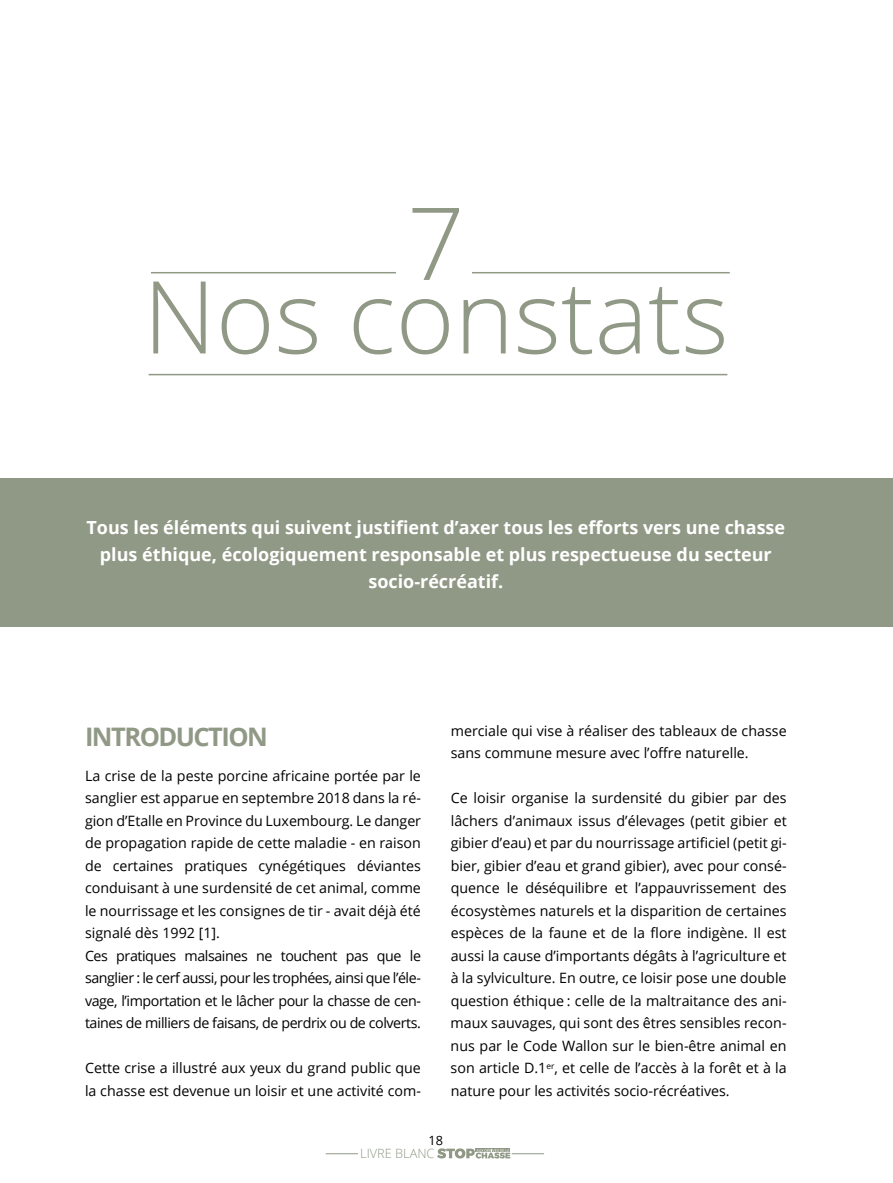
<style>
.page{position:relative;width:893px;height:1183px;background:#fff}
.page>*{position:absolute;margin:0;border:0;box-sizing:border-box;transform-origin:0 0}
.t1{font:300 100.65px/73.5px "Open Sans";color:#909986;text-align:center}
.t2{font:700 25.5px "Open Sans";letter-spacing:-.06em;color:#909986}
.t3{font:700 18px/27px "Open Sans";color:#fff;text-align:center}
.t4{font:14.25px/22.5px "Open Sans";color:#000}
.t5{font:300 12.75px "Open Sans";color:#909986}
.t6{font:12.75px "Open Sans";color:#000}
</style>
<div class="page">
<svg style="left:437px;top:1148px;width:73px;height:10px"></svg>
<hr style="left:326px;top:1153px;width:32px;height:1px;background:#909986">
<hr style="left:512px;top:1153px;width:32px;height:1px;background:#909986">
<div style="left:0;top:478px;width:893px;height:148px;background:#909986"></div>
<hr style="left:151px;top:272px;width:245px;height:1px;background:#909986">
<hr style="left:472px;top:272px;width:258px;height:1px;background:#909986">
<hr style="left:149px;top:374px;width:578px;height:1px;background:#909986">
<h1 class="t1" style="left:143px;top:204px;width:587px">7<br>Nos constats</h1>
<p class="t3" style="left:87px;top:513px;width:700px">Tous les éléments qui suivent justifient d’axer tous les efforts vers une chasse plus éthique, écologiquement responsable et plus respectueuse du secteur socio-récréatif.</p>
<h2 class="t2" style="left:85px;top:718px;width:184px">INTRODUCTION</h2>
<p class="t4" style="left:85px;top:763px;width:338px">La crise de la peste porcine africaine portée par le sanglier est apparue en septembre 2018 dans la ré&shy;gion d’Etalle en Province du Luxembourg. Le danger de propagation rapide de cette maladie - en raison de certaines pratiques cynégétiques déviantes conduisant à une surdensité de cet animal, comme le nourrissage et les consignes de tir - avait déjà été signalé dès 1992 [1].<br>Ces pratiques malsaines ne touchent pas que le sanglier : le cerf aussi, pour les trophées, ainsi que l’éle&shy;vage, l’importation et le lâcher pour la chasse de cen&shy;taines de milliers de faisans, de perdrix ou de colverts.</p>
<p class="t4" style="left:85px;top:1056px;width:337px">Cette crise a illustré aux yeux du grand public que la chasse est devenue un loisir et une activité com-</p>
<p class="t4" style="left:451px;top:718px;width:337px">merciale qui vise à réaliser des tableaux de chasse sans commune mesure avec l’offre naturelle.</p>
<p class="t4" style="left:451px;top:786px;width:338px;text-align:justify">Ce loisir organise la surdensité du gibier par des lâchers d’animaux issus d’élevages (petit gibier et gibier d’eau) et par du nourrissage artificiel (petit gi&shy;bier, gibier d’eau et grand gibier), avec pour consé&shy;quence le déséquilibre et l’appauvrissement des écosystèmes naturels et la disparition de certaines espèces de la faune et de la flore indigène. Il est aussi la cause d’importants dégâts à l’agriculture et à la sylviculture. En outre, ce loisir pose une double question éthique : celle de la maltraitance des ani&shy;maux sauvages, qui sont des êtres sensibles recon&shy;nus par le Code Wallon sur le bien-être animal en son article D.1<sup>er</sup>, et celle de l’accès à la forêt et à la nature pour les activités socio-récréatives.</p>
<p class="t6" style="left:429px;top:1131px;width:16px">18</p>
<p class="t5" style="left:360px;top:1144px;width:76px">LIVRE BLANC</p>
</div>
